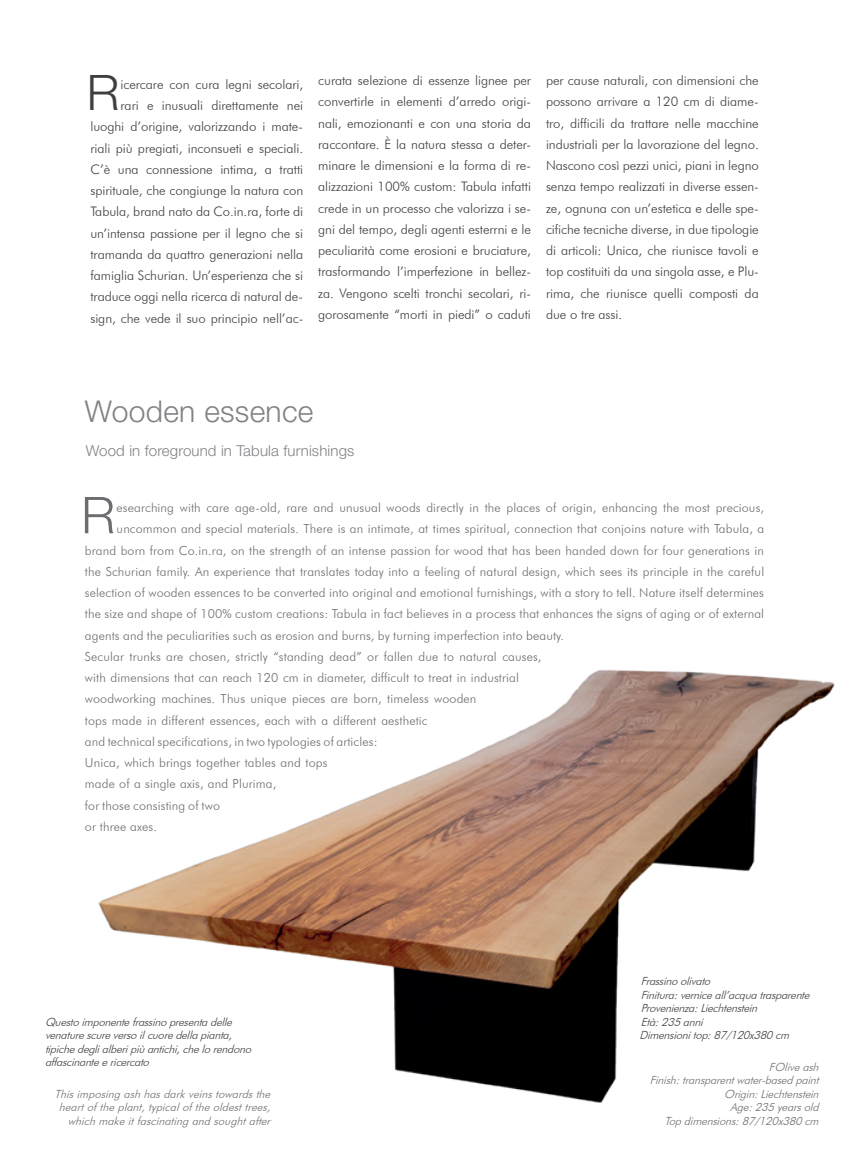
<style>
.page{position:relative;width:851px;height:1170px;background:#fff}
.page>*{position:absolute;margin:0;border:0;box-sizing:border-box;transform-origin:0 0}
.t1{font:300 50.75px "Helvetica Neue LT Std";color:#6c6d70}
.t2{font:300 49px "Helvetica Neue LT Std";color:#3e3e3f}
.t3{font:300 30px "Helvetica Neue LT Std";letter-spacing:.01em;color:#808285}
.t4{font:300 15px "Helvetica Neue LT Std";letter-spacing:.01em;color:#808285}
.t5{font:300 13.12px/21.2px "Futura BT";letter-spacing:-.005em;color:#3e3e3f;text-align:justify}
.t6{font:300 12.5px "Futura BT";letter-spacing:.01em;color:#6c6d70}
.t7{font:italic 300 11.25px/13.5px "Futura BT";color:#3e3e3f}
.t8{font:italic 300 11.25px/13.5px "Futura BT";color:#6c6d70;text-align:right}
</style>
<div class="page">
<img style="left:98px;top:669px;width:737px;height:434px">
<h2 class="t2" style="left:87px;top:63px;width:34px">R</h2>
<p class="t5" style="left:90px;top:73px;width:214px;text-align:right">icercare con cura legni secolari,<br>rari e inusuali direttamente nei luoghi d’origine, valorizzando i mate&shy;riali più pregiati, inconsueti e speciali.<br>C’è una connessione intima, a tratti spirituale, che congiunge la natura con Tabula, brand nato da Co.in.ra, forte di un’intensa passione per il legno che si tramanda da quattro generazioni nella famiglia Schurian. Un’esperienza che si traduce oggi nella ricerca di natural de&shy;sign, che vede il suo principio nell’ac-</p>
<p class="t5" style="left:318px;top:70px;width:214px">curata selezione di essenze lignee per convertirle in elementi d’arredo origi&shy;nali, emozionanti e con una storia da raccontare. È la natura stessa a deter&shy;minare le dimensioni e la forma di re&shy;alizzazioni 100% custom: Tabula infatti crede in un processo che valorizza i se&shy;gni del tempo, degli agenti esterrni e le peculiarità come erosioni e bruciature, trasformando l’imperfezione in bellez&shy;za. Vengono scelti tronchi secolari, ri&shy;gorosamente “morti in piedi” o caduti</p>
<p class="t5" style="left:546px;top:70px;width:214px">per cause naturali, con dimensioni che possono arrivare a 120 cm di diame&shy;tro, difficili da trattare nelle macchine industriali per la lavorazione del legno.<br>Nascono così pezzi unici, piani in legno senza tempo realizzati in diverse essen&shy;ze, ognuna con un’estetica e delle spe&shy;cifiche tecniche diverse, in due tipologie di articoli: Unica, che riunisce tavoli e top costituiti da una singola asse, e Plu&shy;rima, che riunisce quelli composti da due o tre assi.</p>
<h3 class="t3" style="left:85px;top:393px;width:230px">Wooden essence</h3>
<p class="t4" style="left:86px;top:441px;width:270px">Wood in foreground in Tabula furnishings</p>
<h1 class="t1" style="left:81px;top:484px;width:35px">R</h1>
<p class="t6" style="left:117px;top:500px;width:649px">esearching with care age-old, rare and unusual woods directly in the places of origin, enhancing the most precious,</p>
<p class="t6" style="left:117px;top:521px;width:649px">uncommon and special materials. There is an intimate, at times spiritual, connection that conjoins nature with Tabula, a</p>
<p class="t6" style="left:85px;top:542px;width:680px">brand born from Co.in.ra, on the strength of an intense passion for wood that has been handed down for four generations in</p>
<p class="t6" style="left:85px;top:563px;width:680px">the Schurian family. An experience that translates today into a feeling of natural design, which sees its principle in the careful</p>
<p class="t6" style="left:85px;top:585px;width:680px">selection of wooden essences to be converted into original and emotional furnishings, with a story to tell. Nature itself determines</p>
<p class="t6" style="left:85px;top:606px;width:680px">the size and shape of 100% custom creations: Tabula in fact believes in a process that enhances the signs of aging or of external</p>
<p class="t6" style="left:85px;top:627px;width:480px">agents and the peculiarities such as erosion and burns, by turning imperfection into beauty.</p>
<p class="t6" style="left:85px;top:648px;width:458px">Secular trunks are chosen, strictly “standing dead” or fallen due to natural causes,</p>
<p class="t6" style="left:85px;top:670px;width:435px">with dimensions that can reach 120 cm in diameter, difficult to treat in industrial</p>
<p class="t6" style="left:85px;top:691px;width:393px">woodworking machines. Thus unique pieces are born, timeless wooden</p>
<p class="t6" style="left:85px;top:712px;width:344px">tops made in different essences, each with a different aesthetic</p>
<p class="t6" style="left:85px;top:733px;width:294px">and technical specifications, in two typologies of articles:</p>
<p class="t6" style="left:85px;top:755px;width:244px">Unica, which brings together tables and tops</p>
<p class="t6" style="left:85px;top:776px;width:193px">made of a single axis, and Plurima,</p>
<p class="t6" style="left:85px;top:797px;width:137px">for those consisting of two</p>
<p class="t6" style="left:85px;top:818px;width:73px">or three axes.</p>
<p class="t7" style="left:45px;top:1014px;width:211px">Questoimponentefrassinopresentadelle venaturescureversoilcuoredellapianta, tipichedeglialberipiùantichi,chelorendono affascinanteericercato</p>
<p class="t8" style="left:54px;top:1086px;width:221px">Thisimposingashhasdarkveinstowardsthe heartoftheplant,typicaloftheoldesttrees, whichmakeitfascinatingandsoughtafter</p>
<p class="t7" style="left:639px;top:974px;width:175px">Frassinoolivato<br>Finitura:verniceall’acquatrasparente<br>Provenienza:Liechtenstein<br>Età:235anni<br>Dimensionitop:87/120x380cm</p>
<p class="t8" style="left:649px;top:1059px;width:174px">FOliveash<br>Finish:transparentwater-basedpaint<br>Origin:Liechtenstein<br>Age:235yearsold<br>Topdimensions:87/120x380cm</p>
</div>
